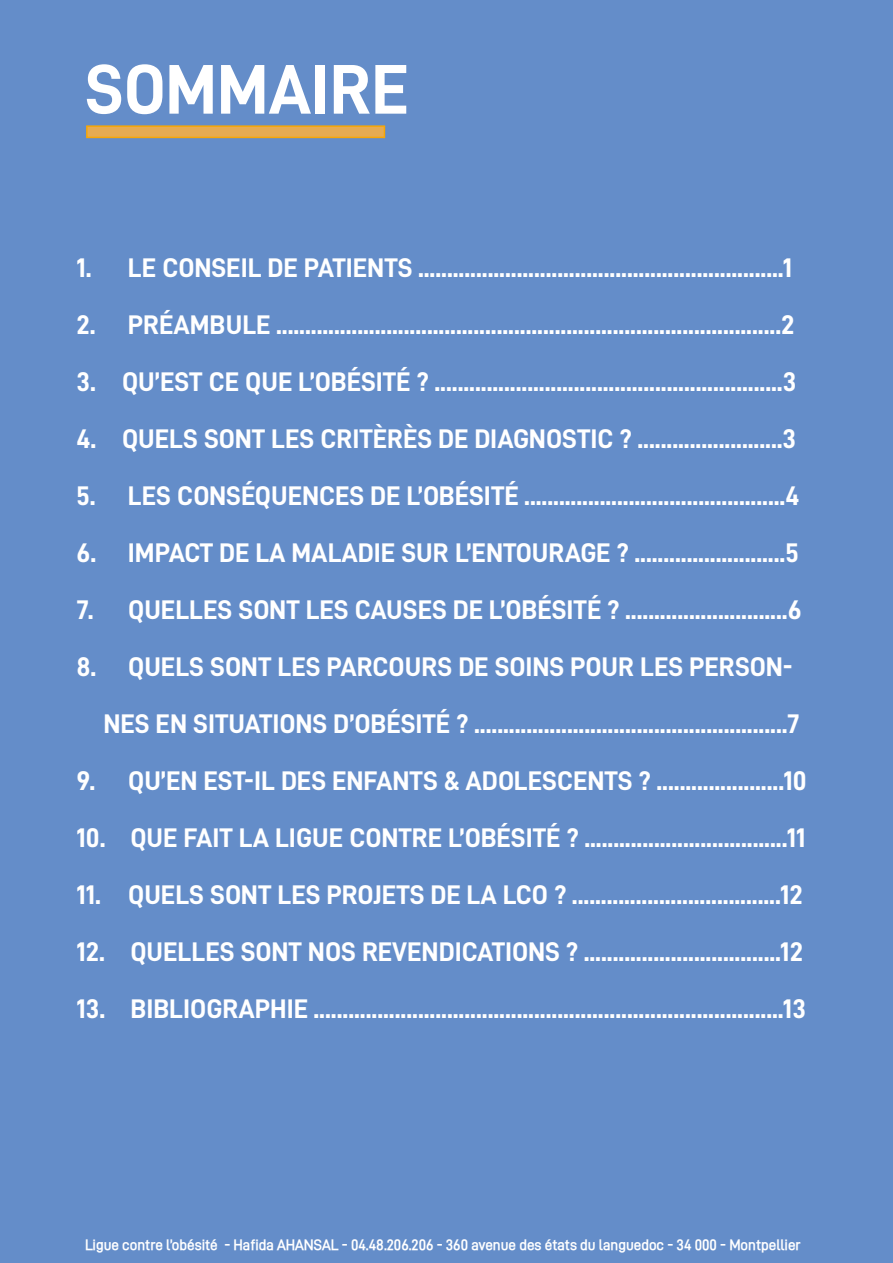
<style>
.page{position:relative;width:893px;height:1263px;background:#fff}
.page>*{position:absolute;margin:0;border:0;box-sizing:border-box;transform-origin:0 0}
.t1{font:70.5px "D DIN PRO Bold";color:#fff}
.t2{font:27px/57px "D DIN PRO Bold";color:#fff;text-align:right}
.t3{font:700 15px "D DIN PRO Semi";color:#fff}
</style>
<div class="page">
<div style="left:0;top:0;width:893px;height:1225px;background:#648dc9"></div>
<div style="left:0;top:1225px;width:893px;height:38px;background:#648dc9"></div>
<div style="left:86px;top:125px;width:299px;height:13px;background:#e6ab52;border:2px solid #f7a707"></div>
<h1 class="t1" style="left:85px;top:50px;width:325px">SOMMAIRE</h1>
<p class="t2" style="left:76px;top:238px;width:717px">1. LE CONSEIL DE PATIENTS ...............................................................1</p>
<p class="t2" style="left:76px;top:295px;width:719px">2. PRÉAMBULE .......................................................................................2</p>
<p class="t2" style="left:76px;top:352px;width:721px">3. QU’EST CE QUE L’OBÉSITÉ ? ............................................................3</p>
<p class="t2" style="left:76px;top:409px;width:721px">4. QUELS SONT LES CRITÈRÈS DE DIAGNOSTIC ? .........................3</p>
<p class="t2" style="left:76px;top:466px;width:725px">5. LES CONSÉQUENCES DE L’OBÉSITÉ .............................................4</p>
<p class="t2" style="left:76px;top:523px;width:724px">6. IMPACT DE LA MALADIE SUR L’ENTOURAGE ? ..........................5</p>
<p class="t2" style="left:76px;top:580px;width:727px">7. QUELLES SONT LES CAUSES DE L’OBÉSITÉ ? ............................6</p>
<p class="t2" style="left:76px;top:637px;width:724px">8. QUELS SONT LES PARCOURS DE SOINS POUR LES PERSON-<br>NES EN SITUATIONS D’OBÉSITÉ ? ......................................................7</p>
<p class="t2" style="left:76px;top:751px;width:732px">9. QU’EN EST-IL DES ENFANTS &amp; ADOLESCENTS ? ......................10</p>
<p class="t2" style="left:76px;top:808px;width:730px">10. QUE FAIT LA LIGUE CONTRE L’OBÉSITÉ ? ...................................11</p>
<p class="t2" style="left:76px;top:865px;width:728px">11. QUELS SONT LES PROJETS DE LA LCO ? ....................................12</p>
<p class="t2" style="left:76px;top:922px;width:728px">12. QUELLES SONT NOS REVENDICATIONS ? ..................................12</p>
<p class="t2" style="left:76px;top:979px;width:731px">13. BIBLIOGRAPHIE .................................................................................13</p>
<p class="t3" style="left:85px;top:1236px;width:717px">Ligue contre l’obésité - Hafida AHANSAL - 04.48.206.206 - 360 avenue des états du languedoc - 34 000 - Montpellier</p>
</div>
